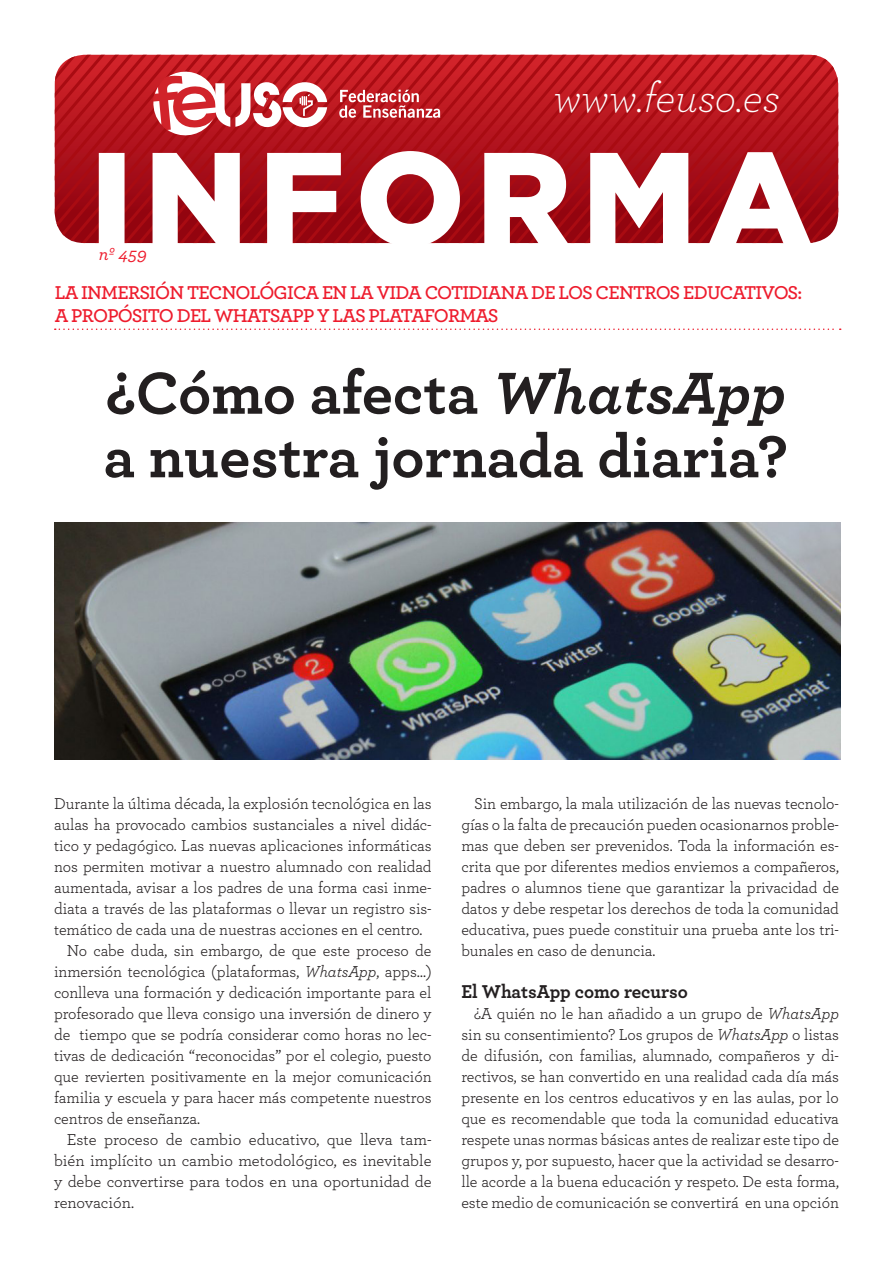
<style>
.page{position:relative;width:893px;height:1263px;background:#fff}
.page>*{position:absolute;margin:0;border:0;box-sizing:border-box;transform-origin:0 0}
.t1{font:700 62.1px/63.6px "Archer Pro";color:#231f20}
.t2{font:italic 300 43.2px "Archer Pro";color:#fff}
.t3{font:600 19.5px/23.2px "Archer Pro";letter-spacing:-.04em;color:#ee1b2c}
.t4{font:700 19.5px "Archer Pro";letter-spacing:-.005em;color:#231f20}
.t5{font:italic 500 18.15px "Archer Pro";color:#ee1b2c}
.t6{font:16.5px/21px "Archer Pro";letter-spacing:-.005em;color:#231f20;text-align:justify}
.s1{font-style:italic}
</style>
<div class="page">
<svg style="left:124px;top:243px;width:660px;height:1px"></svg>
<svg style="left:55px;top:55px;width:783px;height:188px"></svg>
<svg style="left:55px;top:328px;width:786px;height:2px"></svg>
<img style="left:55px;top:522px;width:785px;height:237px">
<p class="t5" style="left:99px;top:241px;width:49px">nº 459</p>
<h2 class="t2" style="left:554px;top:68px;width:228px">www.feuso.es</h2>
<p class="t3" style="left:55px;top:279px;width:749px">LA INMERSIÓN TECNOLÓGICA EN LA VIDA COTIDIANA DE LOS CENTROS EDUCATIVOS:<br>A PROPÓSITO DEL WHATSAPP Y LAS PLATAFORMAS</p>
<h1 class="t1" style="left:103px;top:357px;width:686px">¿Cómo afecta <span class="s1">WhatsApp </span>a nuestra jornada diaria?</h1>
<p class="t6" style="left:54px;top:792px;width:379px">Durante la última década, la explosión tecnológica en las</p>
<p class="t6" style="left:54px;top:813px;width:379px">aulas ha provocado cambios sustanciales a nivel didác-</p>
<p class="t6" style="left:54px;top:834px;width:379px">tico y pedagógico. Las nuevas aplicaciones informáticas</p>
<p class="t6" style="left:54px;top:855px;width:379px">nos permiten motivar a nuestro alumnado con realidad</p>
<p class="t6" style="left:54px;top:876px;width:379px">aumentada, avisar a los padres de una forma casi inme-</p>
<p class="t6" style="left:54px;top:897px;width:379px">diata a través de las plataformas o llevar un registro sis-</p>
<p class="t6" style="left:54px;top:918px;width:370px">temático de cada una de nuestras acciones en el centro.</p>
<p class="t6" style="left:67px;top:939px;width:366px">No cabe duda, sin embargo, de que este proceso de</p>
<p class="t6" style="left:54px;top:960px;width:379px">inmersión tecnológica (plataformas, <span class="s1">WhatsApp</span>, apps…)</p>
<p class="t6" style="left:54px;top:981px;width:379px">conlleva una formación y dedicación importante para el</p>
<p class="t6" style="left:54px;top:1002px;width:379px">profesorado que lleva consigo una inversión de dinero y</p>
<p class="t6" style="left:54px;top:1023px;width:379px">de tiempo que se podría considerar como horas no lec-</p>
<p class="t6" style="left:54px;top:1044px;width:379px">tivas de dedicación “reconocidas” por el colegio, puesto</p>
<p class="t6" style="left:54px;top:1065px;width:379px">que revierten positivamente en la mejor comunicación</p>
<p class="t6" style="left:54px;top:1086px;width:379px">familia y escuela y para hacer más competente nuestros</p>
<p class="t6" style="left:54px;top:1107px;width:148px">centros de enseñanza.</p>
<p class="t6" style="left:67px;top:1128px;width:366px">Este proceso de cambio educativo, que lleva tam-</p>
<p class="t6" style="left:54px;top:1149px;width:379px">bién implícito un cambio metodológico, es inevitable</p>
<p class="t6" style="left:54px;top:1170px;width:379px">y debe convertirse para todos en una oportunidad de</p>
<p class="t6" style="left:54px;top:1191px;width:82px">renovación.</p>
<p class="t6" style="left:461px;top:792px;width:379px;text-indent:13px">Sin embargo, la mala utilización de las nuevas tecnolo&shy;gías o la falta de precaución pueden ocasionarnos proble&shy;mas que deben ser prevenidos. Toda la información es&shy;crita que por diferentes medios enviemos a compañeros, padres o alumnos tiene que garantizar la privacidad de datos y debe respetar los derechos de toda la comunidad educativa, pues puede constituir una prueba ante los tri&shy;bunales en caso de denuncia.</p>
<p class="t4" style="left:461px;top:976px;width:228px">El WhatsApp como recurso</p>
<p class="t6" style="left:461px;top:1002px;width:379px;text-indent:13px">¿A quién no le han añadido a un grupo de <span class="s1">WhatsApp </span>sin su consentimiento? Los grupos de <span class="s1">WhatsApp</span> o listas de difusión, con familias, alumnado, compañeros y di&shy;rectivos, se han convertido en una realidad cada día más presente en los centros educativos y en las aulas, por lo que es recomendable que toda la comunidad educativa respete unas normas básicas antes de realizar este tipo de grupos y, por supuesto, hacer que la actividad se desarro&shy;lle acorde a la buena educación y respeto. De esta forma, este medio de comunicación se convertirá en una opción</p>
</div>
